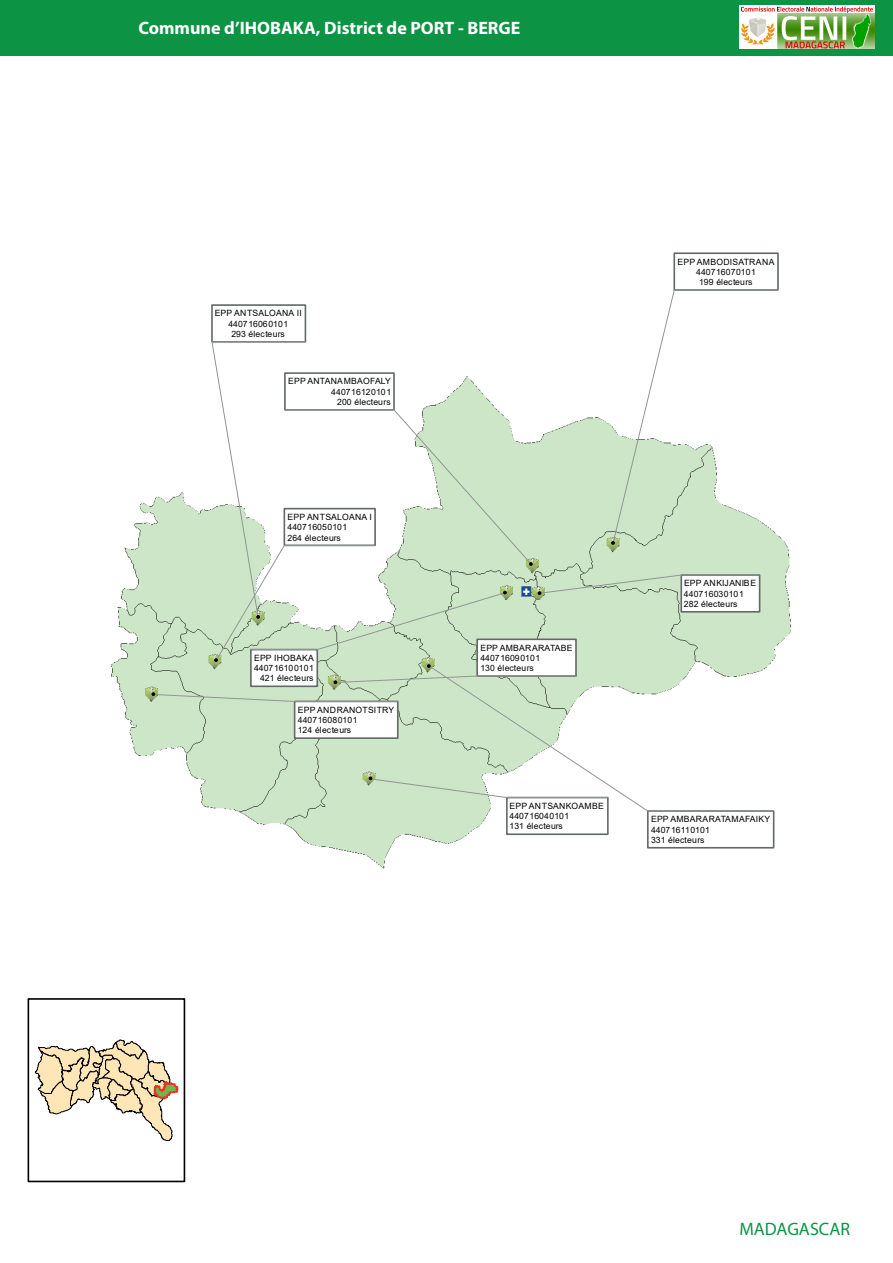
<style>
.page{position:relative;width:893px;height:1263px;background:#fff}
.page>*{position:absolute;margin:0;border:0;box-sizing:border-box;transform-origin:0 0}
.t1{font:700 18px "Myriad Pro";color:#fff}
.t2{font:18px "Myriad Pro";color:#0d9344}
.t3{font:8.7px/10.2px "Arial";letter-spacing:.015em;color:#000001}
</style>
<div class="page">
<div style="left:0;top:0;width:893px;height:56px;background:#0d9344"></div>
<img style="left:740px;top:6px;width:134px;height:43px">
<img style="left:27px;top:492px;width:765px;height:690px">
<svg style="left:334px;top:675px;width:93px;height:9px"></svg>
<div style="left:250px;top:649px;width:68px;height:38px;background:#fff;border:2px solid #646869"></div>
<div style="left:294px;top:701px;width:105px;height:38px;background:#fff;border:2px solid #646869"></div>
<svg style="left:151px;top:693px;width:247px;height:9px"></svg>
<div style="left:506px;top:797px;width:103px;height:38px;background:#fff;border:2px solid #646869"></div>
<svg style="left:369px;top:777px;width:58px;height:21px"></svg>
<div style="left:647px;top:810px;width:127px;height:38px;background:#fff;border:2px solid #646869"></div>
<svg style="left:427px;top:667px;width:347px;height:144px"></svg>
<div style="left:673px;top:252px;width:106px;height:39px;background:#fff;border:2px solid #646869"></div>
<svg style="left:211px;top:289px;width:567px;height:378px"></svg>
<svg style="left:35px;top:1039px;width:144px;height:102px"></svg>
<div style="left:28px;top:998px;width:157px;height:184px;border:2px solid #000001"></div>
<h1 class="t1" style="left:138px;top:16px;width:384px">Commune d’IHOBAKA, District de PORT - BERGE</h1>
<p class="t3" style="left:215px;top:308px;width:89px;text-align:center">EPP ANTSALOANA II<br>440716060101<br>293 électeurs</p>
<p class="t3" style="left:288px;top:376px;width:105px;text-align:right">EPP ANTANAMBAOFALY<br>440716120101<br>200 électeurs</p>
<p class="t3" style="left:288px;top:512px;width:86px">EPP ANTSALOANA I<br>440716050101<br>264 électeurs</p>
<p class="t3" style="left:254px;top:653px;width:61px;text-align:right">EPP IHOBAKA<br>440716100101<br>421 électeurs</p>
<p class="t3" style="left:298px;top:704px;width:98px">EPP ANDRANOTSITRY<br>440716080101<br>124 électeurs</p>
<p class="t3" style="left:677px;top:256px;width:98px;text-align:center">EPP AMBODISATRANA<br>440716070101<br>199 électeurs</p>
<p class="t3" style="left:480px;top:642px;width:94px">EPP AMBARARATABE<br>440716090101<br>130 électeurs</p>
<p class="t3" style="left:684px;top:578px;width:74px">EPP ANKIJANIBE<br>440716030101<br>282 électeurs</p>
<p class="t3" style="left:509px;top:801px;width:96px">EPP ANTSANKOAMBE<br>440716040101<br>131 électeurs</p>
<p class="t3" style="left:651px;top:814px;width:121px">EPP AMBARARATAMAFAIKY<br>440716110101<br>331 électeurs</p>
<h1 class="t2" style="left:739px;top:1218px;width:112px">MADAGASCAR</h1>
</div>
